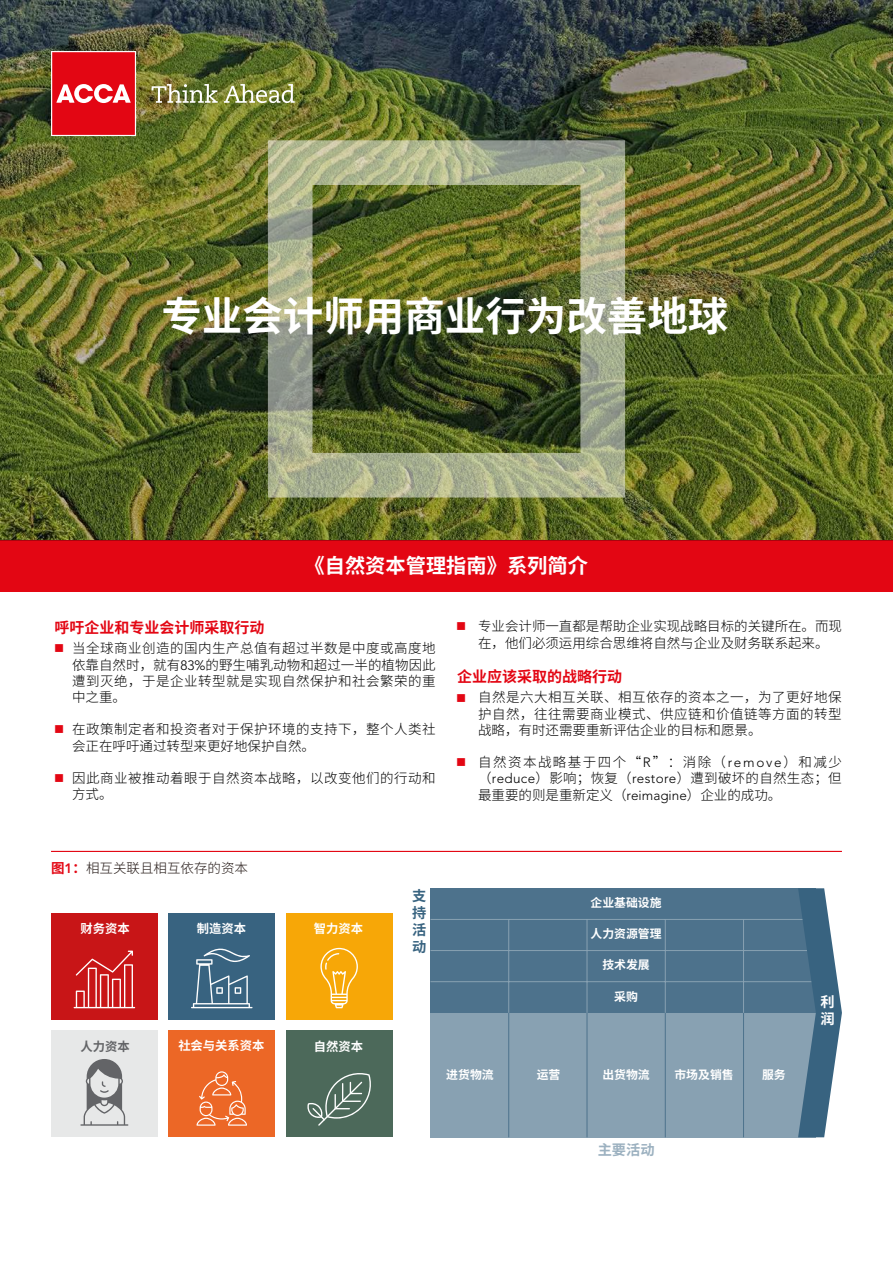
<style>
.page{position:relative;width:893px;height:1263px;background:#fff}
.page>*{position:absolute;margin:0;border:0;box-sizing:border-box;transform-origin:0 0}
.t1{font:700 40.5px "Source Han Sans CN";color:#fff}
.t2{font:700 20.25px "Source Han Sans CN";color:#fff}
.t3{font:700 15px "Source Han Sans CN";color:#e30613}
.t4{font:700 14.25px/17.1px "Source Han Sans CN";color:#386380;text-align:justify}
.t5{font:700 14.25px "Source Han Sans CN";color:#9cb1c0}
.t6{font:700 14.25px/17.1px "Source Han Sans CN";color:#fff}
.t7{font:300 13.5px/16.2px "Source Han Sans CN";letter-spacing:.02em;color:#000;text-align:justify}
.t8{font:300 13.5px/16.2px "Source Han Sans CN";color:#000}
.t9{font:300 13.5px "Source Han Sans CN";color:#231815}
.t10{font:13.5px "Wingdings";color:#e30613}
.t11{font:700 12.3px "Source Han Sans CN";color:#fff}
.t12{font:700 12.3px "Source Han Sans CN";color:#636467}
.t13{font:700 11.85px "Source Han Sans CN";color:#fff}
.s1{font-family:"Avenir LT Std"}
.s2{font-weight:700;color:#e30613}
.s3{font-family:"Avenir LT Std";font-weight:800;color:#e30613}
</style>
<div class="page">
<div style="left:0;top:540px;width:893px;height:51px;background:#e30613"></div>
<img style="left:0;top:0;width:893px;height:540px">
<svg style="left:51px;top:51px;width:85px;height:85px;background:#e72b36"></svg>
<svg style="left:151px;top:84px;width:67px;height:19px"></svg>
<svg style="left:224px;top:84px;width:71px;height:19px"></svg>
<img style="left:268px;top:140px;width:357px;height:357px">
<hr style="left:51px;top:851px;width:791px;height:1px;background:#e30613">
<div style="left:430px;top:982px;width:386px;height:31px;background:#4d728c"></div>
<div style="left:430px;top:950px;width:386px;height:32px;background:#4d728c"></div>
<div style="left:430px;top:919px;width:386px;height:31px;background:#4d728c"></div>
<div style="left:430px;top:888px;width:386px;height:31px;background:#4d728c"></div>
<div style="left:51px;top:913px;width:107px;height:107px;background:#c81517"></div>
<svg style="left:74px;top:950px;width:61px;height:58px"></svg>
<div style="left:168px;top:913px;width:107px;height:107px;background:#386380"></div>
<svg style="left:191px;top:948px;width:62px;height:60px"></svg>
<div style="left:286px;top:913px;width:107px;height:107px;background:#f7a707"></div>
<svg style="left:320px;top:947px;width:38px;height:61px"></svg>
<div style="left:51px;top:1030px;width:107px;height:107px;background:#e7e8e8"></div>
<svg style="left:80px;top:1059px;width:48px;height:67px"></svg>
<div style="left:168px;top:1030px;width:107px;height:107px;background:#ec6726"></div>
<svg style="left:197px;top:1071px;width:50px;height:55px"></svg>
<div style="left:286px;top:1030px;width:107px;height:107px;background:#4c695a"></div>
<svg style="left:307px;top:1073px;width:64px;height:53px"></svg>
<div style="left:430px;top:1013px;width:79px;height:124px;background:#88a1b2"></div>
<div style="left:509px;top:1013px;width:78px;height:124px;background:#88a1b2"></div>
<div style="left:587px;top:1013px;width:78px;height:124px;background:#88a1b2"></div>
<div style="left:665px;top:1013px;width:78px;height:124px;background:#88a1b2"></div>
<div style="left:743px;top:1013px;width:73px;height:124px;background:#88a1b2"></div>
<hr style="left:508px;top:1013px;width:1px;height:124px;background:#4d728c">
<hr style="left:587px;top:1013px;width:1px;height:124px;background:#4d728c">
<hr style="left:665px;top:1013px;width:1px;height:124px;background:#4d728c">
<hr style="left:743px;top:1013px;width:1px;height:124px;background:#4d728c">
<hr style="left:508px;top:919px;width:1px;height:94px;background:#88a1b2">
<hr style="left:587px;top:919px;width:1px;height:94px;background:#88a1b2">
<hr style="left:665px;top:919px;width:1px;height:94px;background:#88a1b2">
<hr style="left:743px;top:919px;width:1px;height:94px;background:#88a1b2">
<hr style="left:430px;top:919px;width:386px;height:1px;background:#88a1b2">
<hr style="left:430px;top:950px;width:386px;height:1px;background:#88a1b2">
<hr style="left:430px;top:981px;width:386px;height:1px;background:#88a1b2">
<svg style="left:798px;top:888px;width:44px;height:249px"></svg>
<h1 class="t1" style="left:161px;top:293px;width:568px">专业会计师用商业行为改善地球</h1>
<h2 class="t2" style="left:305px;top:554px;width:285px">《自然资本管理指南》系列简介</h2>
<p class="t3" style="left:54px;top:619px;width:212px">呼吁企业和专业会计师采取行动</p>
<p class="t7" style="left:72px;top:640px;width:365px">当全球商业创造的国内生产总值有超过半数是中度或高度地依靠自然时，就有<span class="s1">83%</span>的野生哺乳动物和超过一半的植物因此遭到灭绝，于是企业转型就是实现自然保护和社会繁荣的重中之重。</p>
<p class="t7" style="left:72px;top:721px;width:365px">在政策制定者和投资者对于保护环境的支持下，整个人类社会正在呼吁通过转型来更好地保护自然。</p>
<p class="t7" style="left:72px;top:770px;width:365px">因此商业被推动着眼于自然资本战略，以改变他们的行动和方式。</p>
<p class="t10" style="left:54px;top:641px;width:12px">■</p>
<p class="t10" style="left:54px;top:722px;width:12px">■</p>
<p class="t10" style="left:54px;top:771px;width:12px">■</p>
<p class="t8" style="left:478px;top:618px;width:365px">专业会计师一直都是帮助企业实现战略目标的关键所在。而现在，他们必须运用综合思维将自然与企业及财务联系起来。</p>
<p class="t3" style="left:457px;top:668px;width:166px">企业应该采取的战略行动</p>
<p class="t7" style="left:478px;top:690px;width:365px">自然是六大相互关联、相互依存的资本之一，为了更好地保护自然，往往需要商业模式、供应链和价值链等方面的转型战略，有时还需要重新评估企业的目标和愿景。</p>
<p class="t7" style="left:478px;top:754px;width:365px">自然资本战略基于四个“<span class="s1">R</span>”：消除（<span class="s1">remove</span>）和减少（<span class="s1">reduce</span>）影响；恢复（<span class="s1">restore</span>）遭到破坏的自然生态；但最重要的则是重新定义（<span class="s1">reimagine</span>）企业的成功。</p>
<p class="t10" style="left:456px;top:619px;width:12px">■</p>
<p class="t10" style="left:456px;top:690px;width:12px">■</p>
<p class="t10" style="left:456px;top:755px;width:12px">■</p>
<p class="t9" style="left:51px;top:861px;width:198px"><span class="s2">图</span><span class="s3">1</span><span class="s2">：</span>相互关联且相互依存的资本</p>
<p class="t11" style="left:81px;top:922px;width:51px">财务资本</p>
<p class="t11" style="left:197px;top:922px;width:51px">制造资本</p>
<p class="t11" style="left:314px;top:922px;width:51px">智力资本</p>
<p class="t12" style="left:81px;top:1039px;width:51px">人力资本</p>
<p class="t11" style="left:178px;top:1039px;width:88px">社会与关系资本</p>
<p class="t11" style="left:314px;top:1039px;width:51px">自然资本</p>
<p class="t4" style="left:412px;top:887px;width:16px">支持活动</p>
<p class="t13" style="left:590px;top:896px;width:73px">企业基础设施</p>
<p class="t13" style="left:590px;top:927px;width:73px">人力资源管理</p>
<p class="t13" style="left:602px;top:958px;width:49px">技术发展</p>
<p class="t13" style="left:614px;top:989px;width:25px">采购</p>
<p class="t6" style="left:821px;top:994px;width:16px">利润</p>
<p class="t13" style="left:446px;top:1068px;width:49px">进货物流</p>
<p class="t13" style="left:537px;top:1068px;width:25px">运营</p>
<p class="t13" style="left:602px;top:1068px;width:49px">出货物流</p>
<p class="t13" style="left:674px;top:1068px;width:61px">市场及销售</p>
<p class="t13" style="left:762px;top:1068px;width:25px">服务</p>
<p class="t5" style="left:598px;top:1142px;width:58px">主要活动</p>
</div>
